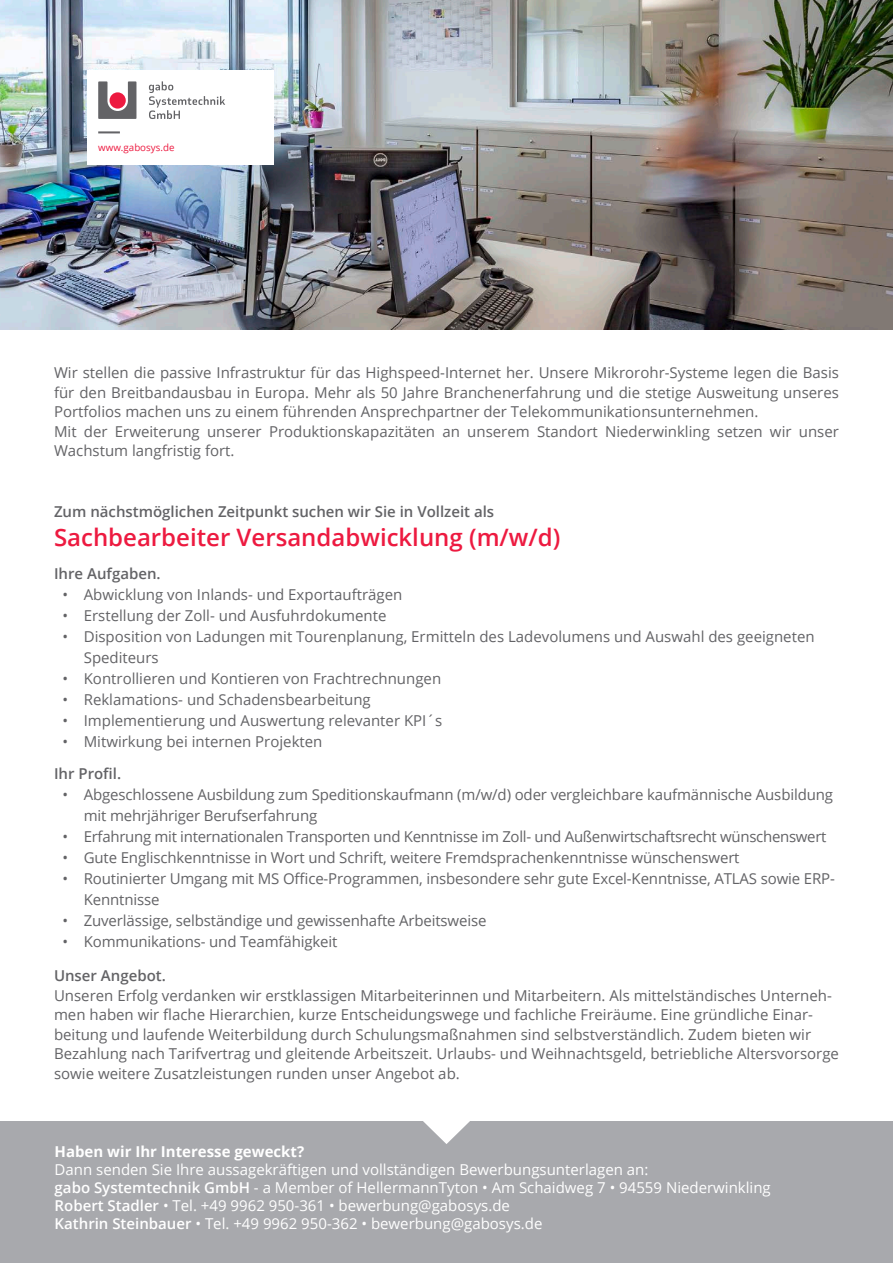
<style>
.page{position:relative;width:893px;height:1263px;background:#fff}
.page>*{position:absolute;margin:0;border:0;box-sizing:border-box;transform-origin:0 0}
.t1{font:600 24px "Open Sans";color:#ed1a40}
.t2{font:15px/19.5px "Open Sans";color:#636366}
.t3{font:15px/18px "Open Sans";color:#fff}
.t4{font:15px "Open Sans";letter-spacing:-.02em;color:#636366}
.t5{font:600 15px "Open Sans";color:#636366}
.t6{font:700 15px "Open Sans";color:#fff}
.t7{font:9.75px "Open Sans";color:#ed1a40}
.s1{font-weight:600}
</style>
<div class="page">
<img style="left:0;top:0;width:893px;height:330px">
<div style="left:88px;top:70px;width:186px;height:94px;background:#fff"></div>
<hr style="left:98px;top:131px;width:22px;height:2px;background:#636366">
<svg style="left:98px;top:81px;width:38px;height:38px"></svg>
<svg style="left:149px;top:81px;width:76px;height:38px"></svg>
<div style="left:0;top:1121px;width:893px;height:142px;background:#a8a9ad"></div>
<svg style="left:423px;top:1121px;width:47px;height:23px"></svg>
<p class="t7" style="left:98px;top:141px;width:78px">www.gabosys.de</p>
<p class="t2" style="left:54px;top:363px;width:786px">Wir stellen die passive Infrastruktur für das Highspeed-Internet her. Unsere Mikrorohr-Systeme legen die Basis für den Breitbandausbau in Europa. Mehr als 50 Jahre Branchenerfahrung und die stetige Ausweitung unseres Portfolios machen uns zu einem führenden Ansprechpartner der Telekommunikationsunternehmen.<br>Mit der Erweiterung unserer Produktionskapazitäten an unserem Standort Niederwinkling setzen wir unser Wachstum langfristig fort.</p>
<p class="t5" style="left:54px;top:502px;width:442px">Zum nächstmöglichen Zeitpunkt suchen wir Sie in Vollzeit als</p>
<h1 class="t1" style="left:54px;top:521px;width:508px">Sachbearbeiter Versandabwicklung (m/w/d)</h1>
<p class="t5" style="left:54px;top:563px;width:108px">Ihre Aufgaben.</p>
<p class="t2" style="left:63px;top:584px;width:341px">• Abwicklung von Inlands- und Exportaufträgen</p>
<p class="t2" style="left:63px;top:605px;width:325px">• Erstellung der Zoll- und Ausfuhrdokumente</p>
<p class="t2" style="left:84px;top:625px;width:732px;line-height:21px;text-indent:-21px">• Disposition von Ladungen mit Tourenplanung, Ermitteln des Ladevolumens und Auswahl des geeigneten<br>Spediteurs</p>
<p class="t2" style="left:63px;top:668px;width:380px">• Kontrollieren und Kontieren von Frachtrechnungen</p>
<p class="t2" style="left:63px;top:689px;width:310px">• Reklamations- und Schadensbearbeitung</p>
<p class="t2" style="left:63px;top:710px;width:381px">• Implementierung und Auswertung relevanter KPI´s</p>
<p class="t2" style="left:63px;top:731px;width:261px">• Mitwirkung bei internen Projekten</p>
<p class="t5" style="left:54px;top:763px;width:69px">Ihr Profil.</p>
<p class="t2" style="left:84px;top:784px;width:751px;line-height:21px;text-indent:-21px">• Abgeschlossene Ausbildung zum Speditionskaufmann (m/w/d) oder vergleichbare kaufmännische Ausbildung mit mehrjähriger Berufserfahrung</p>
<p class="t4" style="left:63px;top:826px;width:765px">• Erfahrung mit internationalen Transporten und Kenntnisse im Zoll- und Außenwirtschaftsrecht wünschenswert</p>
<p class="t2" style="left:63px;top:847px;width:679px">• Gute Englischkenntnisse in Wort und Schrift, weitere Fremdsprachenkenntnisse wünschenswert</p>
<p class="t2" style="left:84px;top:868px;width:753px;line-height:21px;text-indent:-21px">• Routinierter Umgang mit MS Office-Programmen, insbesondere sehr gute Excel-Kenntnisse, ATLAS sowie ERP-<br>Kenntnisse</p>
<p class="t2" style="left:63px;top:910px;width:425px">• Zuverlässige, selbständige und gewissenhafte Arbeitsweise</p>
<p class="t2" style="left:63px;top:931px;width:276px">• Kommunikations- und Teamfähigkeit</p>
<p class="t5" style="left:54px;top:965px;width:113px">Unser Angebot.</p>
<p class="t2" style="left:54px;top:985px;width:786px">Unseren Erfolg verdanken wir erstklassigen Mitarbeiterinnen und Mitarbeitern. Als mittelständisches Unterneh&shy;men haben wir flache Hierarchien, kurze Entscheidungswege und fachliche Freiräume. Eine gründliche Einar&shy;beitung und laufende Weiterbildung durch Schulungsmaßnahmen sind selbstverständlich. Zudem bieten wir Bezahlung nach Tarifvertrag und gleitende Arbeitszeit. Urlaubs- und Weihnachtsgeld, betriebliche Altersvorsorge sowie weitere Zusatzleistungen runden unser Angebot ab.</p>
<p class="t6" style="left:55px;top:1140px;width:251px">Haben wir Ihr Interesse geweckt?</p>
<p class="t3" style="left:55px;top:1160px;width:718px">Dann senden Sie Ihre aussagekräftigen und vollständigen Bewerbungsunterlagen an:<br><span class="s1">gabo Systemtechnik GmbH</span> - a Member of HellermannTyton • Am Schaidweg 7 • 94559 Niederwinkling <span class="s1">Robert Stadler</span> • Tel. +49 9962 950-361 • bewerbung@gabosys.de<br><span class="s1">Kathrin Steinbauer</span> • Tel. +49 9962 950-362 • bewerbung@gabosys.de</p>
</div>
